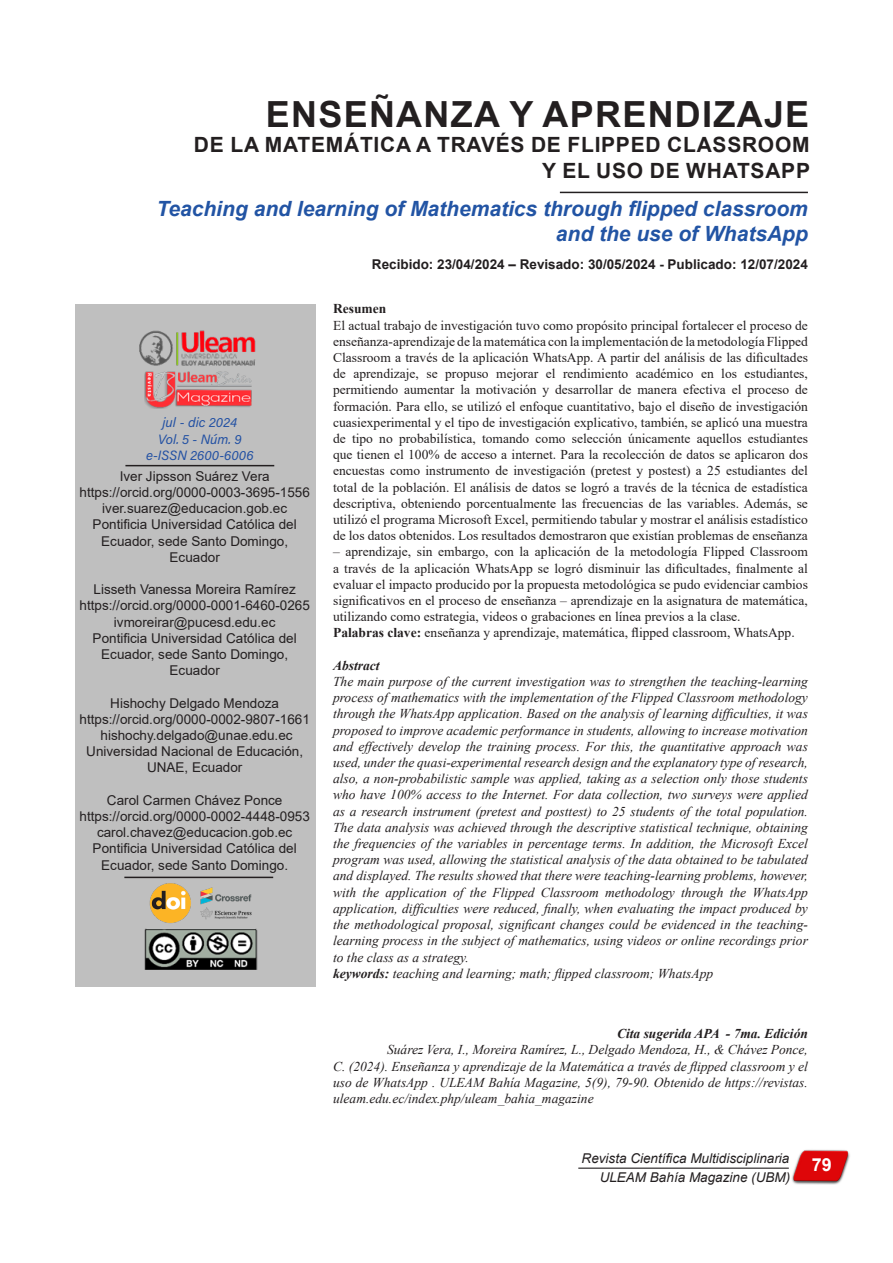
<style>
.page{position:relative;width:893px;height:1263px;background:#fff}
.page>*{position:absolute;margin:0;border:0;box-sizing:border-box;transform-origin:0 0}
.t1{font:700 36px "Arial";letter-spacing:.035em;color:#231f20}
.t2{font:italic 700 21px "Arial";color:#2254a4}
.t3{font:700 21px "Arial";letter-spacing:.035em;color:#231f20}
.t4{font:700 18px "Arial";color:#fff}
.t5{font:italic 13.5px/16.2px "Times New Roman";color:#231f20;text-align:justify}
.t6{font:13.5px/16.2px "Times New Roman";color:#231f20;text-align:justify}
.t7{font:13.5px/16.2px "Arial";color:#231f20;text-align:center}
.t8{font:700 13.5px "Arial";color:#231f20}
.t9{font:italic 13.5px "Arial";color:#231f20}
.t10{font:13.5px "Acumin Variable Concept";color:#2351a3}
.t11{font:italic 700 13.5px "Times New Roman";color:#231f20}
.t12{font:700 13.5px "Times New Roman";color:#231f20}
.s1{font-weight:700}
</style>
<div class="page">
<img style="left:138px;top:330px;width:118px;height:36px">
<img style="left:145px;top:371px;width:107px;height:37px">
<img style="left:145px;top:928px;width:112px;height:42px">
<img style="left:149px;top:882px;width:103px;height:42px">
<hr style="left:125px;top:465px;width:149px;height:1px;background:#231f20">
<hr style="left:124px;top:877px;width:149px;height:1px;background:#231f20">
<hr style="left:578px;top:1167px;width:211px;height:2px;background:#231f20">
<img style="left:791px;top:1149px;width:59px;height:35px">
<hr style="left:560px;top:192px;width:248px;height:1px;background:#231f20">
<p class="t1" style="left:266px;top:89px;width:545px">ENSEÑANZA Y APRENDIZAJE</p>
<p class="t3" style="left:194px;top:130px;width:617px">DE LA MATEMÁTICA A TRAVÉS DE FLIPPED CLASSROOM</p>
<p class="t3" style="left:542px;top:155px;width:269px">Y EL USO DE WHATSAPP</p>
<p class="t2" style="left:156px;top:195px;width:653px">Teaching and learning of Mathematics through flipped classroom</p>
<p class="t2" style="left:556px;top:220px;width:254px">and the use of WhatsApp</p>
<p class="t10" style="left:162px;top:413px;width:76px">jul - dic 2024</p>
<p class="t10" style="left:158px;top:429px;width:85px">Vol. 5 - Núm. 9</p>
<p class="t10" style="left:146px;top:446px;width:109px">e-ISSN 2600-6006</p>
<p class="t7" style="left:120px;top:468px;width:152px">Iver Jipsson Suárez Vera</p>
<p class="t7" style="left:79px;top:484px;width:232px">https://orcid.org/0000-0003-3695-1556</p>
<p class="t7" style="left:102px;top:500px;width:186px">iver.suarez@educacion.gob.ec</p>
<p class="t7" style="left:93px;top:516px;width:206px">Pontificia Universidad Católica del<br>Ecuador, sede Santo Domingo,</p>
<p class="t7" style="left:170px;top:549px;width:52px">Ecuador</p>
<p class="t7" style="left:94px;top:581px;width:204px">Lisseth Vanessa Moreira Ramírez</p>
<p class="t7" style="left:79px;top:597px;width:232px">https://orcid.org/0000-0001-6460-0265</p>
<p class="t7" style="left:114px;top:614px;width:163px">ivmoreirar@pucesd.edu.ec</p>
<p class="t7" style="left:93px;top:630px;width:206px">Pontificia Universidad Católica del<br>Ecuador, sede Santo Domingo,</p>
<p class="t7" style="left:170px;top:662px;width:52px">Ecuador</p>
<p class="t7" style="left:110px;top:695px;width:170px">Hishochy Delgado Mendoza</p>
<p class="t7" style="left:79px;top:711px;width:232px">https://orcid.org/0000-0002-9807-1661</p>
<p class="t7" style="left:101px;top:727px;width:194px">hishochy.delgado@unae.edu.ec</p>
<p class="t7" style="left:86px;top:743px;width:218px">Universidad Nacional de Educación,<br>UNAE, Ecuador</p>
<p class="t7" style="left:107px;top:792px;width:177px">Carol Carmen Chávez Ponce</p>
<p class="t7" style="left:79px;top:808px;width:232px">https://orcid.org/0000-0002-4448-0953</p>
<p class="t7" style="left:97px;top:824px;width:197px">carol.chavez@educacion.gob.ec</p>
<p class="t7" style="left:93px;top:840px;width:206px">Pontificia Universidad Católica del<br>Ecuador, sede Santo Domingo.</p>
<p class="t8" style="left:372px;top:255px;width:437px">Recibido: 23/04/2024 – Revisado: 30/05/2024 - Publicado: 12/07/2024</p>
<p class="t12" style="left:333px;top:299px;width:55px">Resumen</p>
<p class="t6" style="left:333px;top:317px;width:476px">El actual trabajo de investigación tuvo como propósito principal fortalecer el proceso de enseñanza-aprendizaje de la matemática con la implementación de la metodología Flipped Classroom a través de la aplicación WhatsApp. A partir del análisis de las dificultades de aprendizaje, se propuso mejorar el rendimiento académico en los estudiantes, permitiendo aumentar la motivación y desarrollar de manera efectiva el proceso de formación. Para ello, se utilizó el enfoque cuantitativo, bajo el diseño de investigación cuasiexperimental y el tipo de investigación explicativo, también, se aplicó una muestra de tipo no probabilística, tomando como selección únicamente aquellos estudiantes que tienen el 100% de acceso a internet. Para la recolección de datos se aplicaron dos encuestas como instrumento de investigación (pretest y postest) a 25 estudiantes del total de la población. El análisis de datos se logró a través de la técnica de estadística descriptiva, obteniendo porcentualmente las frecuencias de las variables. Además, se utilizó el programa Microsoft Excel, permitiendo tabular y mostrar el análisis estadístico de los datos obtenidos. Los resultados demostraron que existían problemas de enseñanza</p>
<p class="t6" style="left:333px;top:543px;width:476px">– aprendizaje, sin embargo, con la aplicación de la metodología Flipped Classroom a través de la aplicación WhatsApp se logró disminuir las dificultades, finalmente al evaluar el impacto producido por la propuesta metodológica se pudo evidenciar cambios significativos en el proceso de enseñanza – aprendizaje en la asignatura de matemática, utilizando como estrategia, videos o grabaciones en línea previos a la clase.</p>
<p class="t6" style="left:333px;top:624px;width:463px"><span class="s1">Palabras clave:</span> enseñanza y aprendizaje, matemática, flipped classroom, WhatsApp.</p>
<p class="t11" style="left:333px;top:656px;width:48px">Abstract</p>
<p class="t5" style="left:333px;top:673px;width:476px">The main purpose of the current investigation was to strengthen the teaching-learning process of mathematics with the implementation of the Flipped Classroom methodology through the WhatsApp application. Based on the analysis of learning difficulties, it was proposed to improve academic performance in students, allowing to increase motivation and effectively develop the training process. For this, the quantitative approach was used, under the quasi-experimental research design and the explanatory type of research, also, a non-probabilistic sample was applied, taking as a selection only those students who have 100% access to the Internet. For data collection, two surveys were applied as a research instrument (pretest and posttest) to 25 students of the total population.<br>The data analysis was achieved through the descriptive statistical technique, obtaining the frequencies of the variables in percentage terms. In addition, the Microsoft Excel program was used, allowing the statistical analysis of the data obtained to be tabulated and displayed. The results showed that there were teaching-learning problems, however, with the application of the Flipped Classroom methodology through the WhatsApp application, difficulties were reduced, finally, when evaluating the impact produced by the methodological proposal, significant changes could be evidenced in the teaching&shy;learning process in the subject of mathematics, using videos or online recordings prior to the class as a strategy.</p>
<p class="t5" style="left:333px;top:965px;width:382px"><span class="s1">keywords:</span> teaching and learning; math; flipped classroom; WhatsApp</p>
<p class="t11" style="left:617px;top:1024px;width:192px">Cita sugerida APA - 7ma. Edición</p>
<p class="t5" style="left:333px;top:1041px;width:476px;text-indent:54px">Suárez Vera, I., Moreira Ramírez, L., Delgado Mendoza, H., &amp; Chávez Ponce, C. (2024). Enseñanza y aprendizaje de la Matemática a través de flipped classroom y el uso de WhatsApp . ULEAM Bahía Magazine, 5(9), 79-90. Obtenido de https://revistas. uleam.edu.ec/index.php/uleam_bahia_magazine</p>
<p class="t9" style="left:582px;top:1149px;width:209px">Revista Científica Multidisciplinaria</p>
<p class="t9" style="left:600px;top:1168px;width:192px">ULEAM Bahía Magazine (UBM)</p>
<p class="t4" style="left:812px;top:1152px;width:22px">79</p>
</div>
